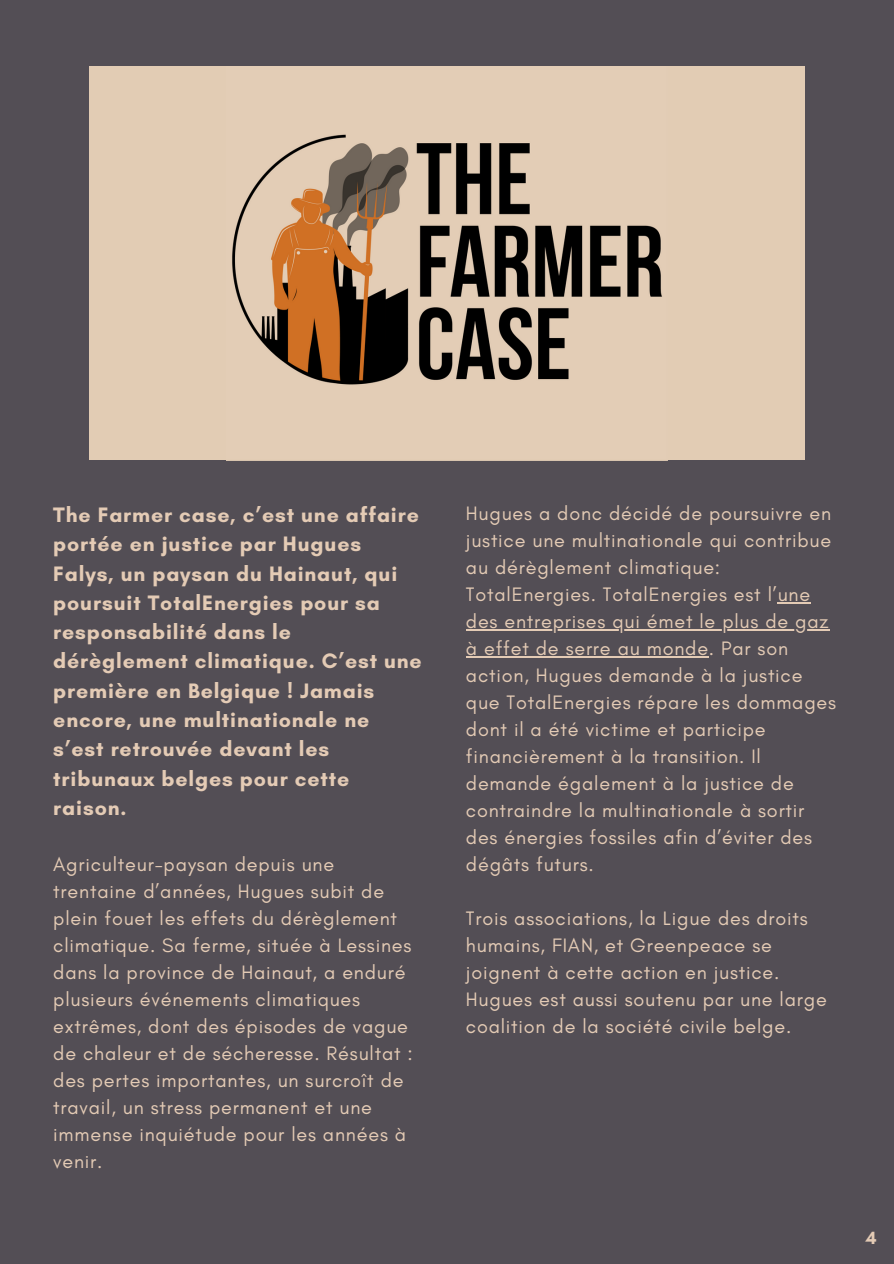
<style>
.page{position:relative;width:894px;height:1264px;background:#fff}
.page>*{position:absolute;margin:0;border:0;box-sizing:border-box;transform-origin:0 0}
.t1{font:700 21.3px/29.2px "Glacial Indifference";letter-spacing:.04em;color:#e4cbb5}
.t2{font:19.8px/27px "Glacial Indifference";letter-spacing:.04em;color:#e4cbb5}
.t3{font:700 18px "Glacial Indifference";color:#e4cbb5}
</style>
<div class="page">
<div style="left:0;top:0;width:893px;height:1263px;background:#534e55"></div>
<div style="left:89px;top:66px;width:715px;height:394px;background:#e2ccb4"></div>
<img style="left:232px;top:134px;width:430px;height:251px">
<hr style="left:777px;top:602px;width:33px;height:1px;background:#e4cbb5">
<hr style="left:466px;top:629px;width:363px;height:1px;background:#e4cbb5">
<hr style="left:466px;top:656px;width:242px;height:1px;background:#e4cbb5">
<p class="t1" style="left:53px;top:500px;width:370px">The Farmer case, c’est une affaire portée en justice par Hugues<br>Falys, un paysan du Hainaut, qui poursuit TotalEnergies pour sa responsabilité dans le dérèglement climatique. C’est une première en Belgique ! Jamais encore, une multinationale ne s’est retrouvée devant les tribunaux belges pour cette raison.</p>
<p class="t2" style="left:53px;top:850px;width:361px">Agriculteur-paysan depuis une trentaine d’années, Hugues subit de plein fouet les effets du dérèglement climatique. Sa ferme, située à Lessines dans la province de Hainaut, a enduré plusieurs événements climatiques extrêmes, dont des épisodes de vague de chaleur et de sécheresse. Résultat : des pertes importantes, un surcroît de travail, un stress permanent et une immense inquiétude pour les années à venir.</p>
<p class="t2" style="left:466px;top:499px;width:371px">Hugues a donc décidé de poursuivre en justice une multinationale qui contribue au dérèglement climatique:<br>TotalEnergies. TotalEnergies est l’une des entreprises qui émet le plus de gaz à effet de serre au monde. Par son action, Hugues demande à la justice que TotalEnergies répare les dommages dont il a été victime et participe financièrement à la transition. Il demande également à la justice de contraindre la multinationale à sortir des énergies fossiles afin d’éviter des dégâts futurs.</p>
<p class="t2" style="left:466px;top:904px;width:362px">Trois associations, la Ligue des droits humains, FIAN, et Greenpeace se joignent à cette action en justice.<br>Hugues est aussi soutenu par une large coalition de la société civile belge.</p>
<p class="t3" style="left:865px;top:1226px;width:12px">4</p>
</div>
